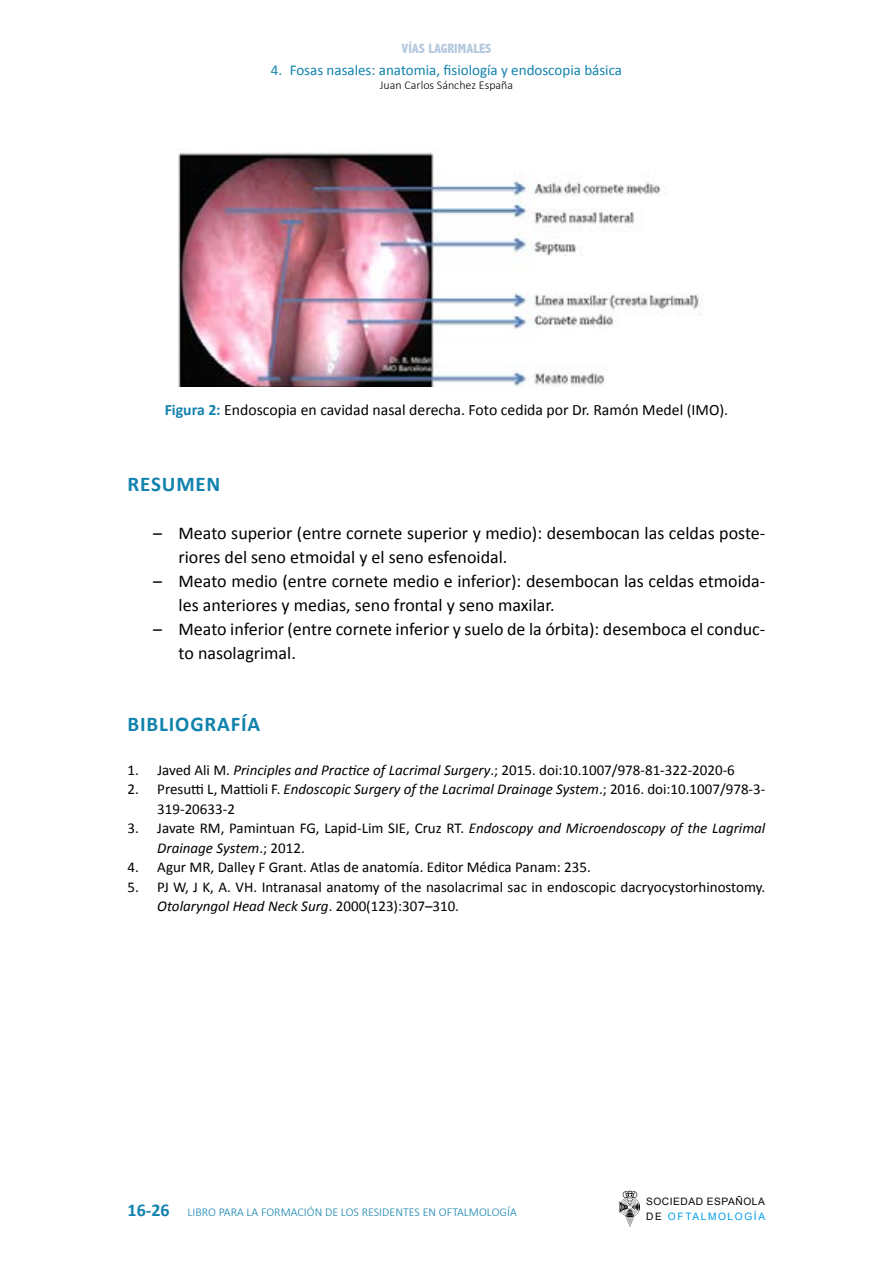
<style>
.page{position:relative;width:893px;height:1263px;background:#fff}
.page>*{position:absolute;margin:0;border:0;box-sizing:border-box;transform-origin:0 0}
.t1{font:700 21px "Calibri";letter-spacing:.04em;color:#1182ad}
.t2{font:18px/24px "Calibri";color:#000}
.t3{font:15.75px "Calibri";color:#000}
.t4{font:15px/19.5px "Calibri";color:#000}
.t5{font:italic 15px/19.5px "Calibri";color:#000}
.t6{font:15px "Calibri";color:#1182ad}
.t7{font:800 condensed 13.5px "Abadi";color:#b5c9de}
.t8{font:300 12px "Calibri";color:#1182ad}
.t9{font:300 12px "Calibri";color:#000}
.t10{font:10.2px/14.1px "Arial";letter-spacing:.05em;color:#000}
.s1{font-weight:700;color:#1182ad}
.s2{font-style:italic}
.s3{font-style:normal}
.s4{font-weight:700;font-size:18px}
.s5{color:#009fe3}
</style>
<div class="page">
<svg style="left:619px;top:1191px;width:21px;height:36px"></svg>
<img style="left:178px;top:152px;width:524px;height:235px">
<p class="t7" style="left:401px;top:40px;width:92px">VÍAS LAGRIMALES</p>
<p class="t6" style="left:271px;top:61px;width:353px">4. Fosas nasales: anatomia, fisiología y endoscopia básica</p>
<p class="t9" style="left:380px;top:78px;width:135px">Juan Carlos Sánchez España</p>
<p class="t3" style="left:165px;top:400px;width:565px"><span class="s1">Figura 2:</span> Endoscopia en cavidad nasal derecha. Foto cedida por Dr. Ramón Medel (IMO).</p>
<h1 class="t1" style="left:128px;top:471px;width:94px">RESUMEN</h1>
<p class="t2" style="left:179px;top:520px;width:588px;text-indent:-26px">– Meato superior (entre cornete superior y medio): desembocan las celdas poste&shy;riores del seno etmoidal y el seno esfenoidal.</p>
<p class="t2" style="left:179px;top:568px;width:588px;text-indent:-26px">– Meato medio (entre cornete medio e inferior): desembocan las celdas etmoida&shy;les anteriores y medias, seno frontal y seno maxilar.</p>
<p class="t2" style="left:179px;top:616px;width:588px;text-indent:-26px">– Meato inferior (entre cornete inferior y suelo de la órbita): desemboca el conduc&shy;to nasolagrimal.</p>
<h1 class="t1" style="left:128px;top:711px;width:134px">BIBLIOGRAFÍA</h1>
<p class="t4" style="left:128px;top:759px;width:609px">1. Javed Ali M. <span class="s2">Principles and Practice of Lacrimal Surgery</span>.; 2015. doi:10.1007/978-81-322-2020-6</p>
<p class="t4" style="left:157px;top:779px;width:610px;text-indent:-30px">2. Presutti L, Mattioli F. <span class="s2">Endoscopic Surgery of the Lacrimal Drainage System</span>.; 2016. doi:10.1007/978-3-<br>319-20633-2</p>
<p class="t5" style="left:157px;top:818px;width:610px;text-indent:-30px"><span class="s3">3. Javate RM, Pamintuan FG, Lapid-Lim SIE, Cruz RT.</span> Endoscopy and Microendoscopy of the Lagrimal<br>Drainage System<span class="s3">.; 2012.</span></p>
<p class="t4" style="left:128px;top:857px;width:465px">4. Agur MR, Dalley F Grant. Atlas de anatomía. Editor Médica Panam: 235.</p>
<p class="t4" style="left:157px;top:876px;width:610px;text-indent:-30px">5. PJ W, J K, A. VH. Intranasal anatomy of the nasolacrimal sac in endoscopic dacryocystorhinostomy.<br><span class="s2">Otolaryngol Head Neck Surg</span>. 2000(123):307–310.</p>
<p class="t8" style="left:128px;top:1204px;width:391px"><span class="s4">16-26</span> LIBRO PARA LA FORMACIÓN DE LOS RESIDENTES EN OFTALMOLOGÍA</p>
<p class="t10" style="left:646px;top:1195px;width:120px">SOCIEDAD ESPAÑOLA<br>DE <span class="s5">OFTALMOLOGÍA</span></p>
</div>
